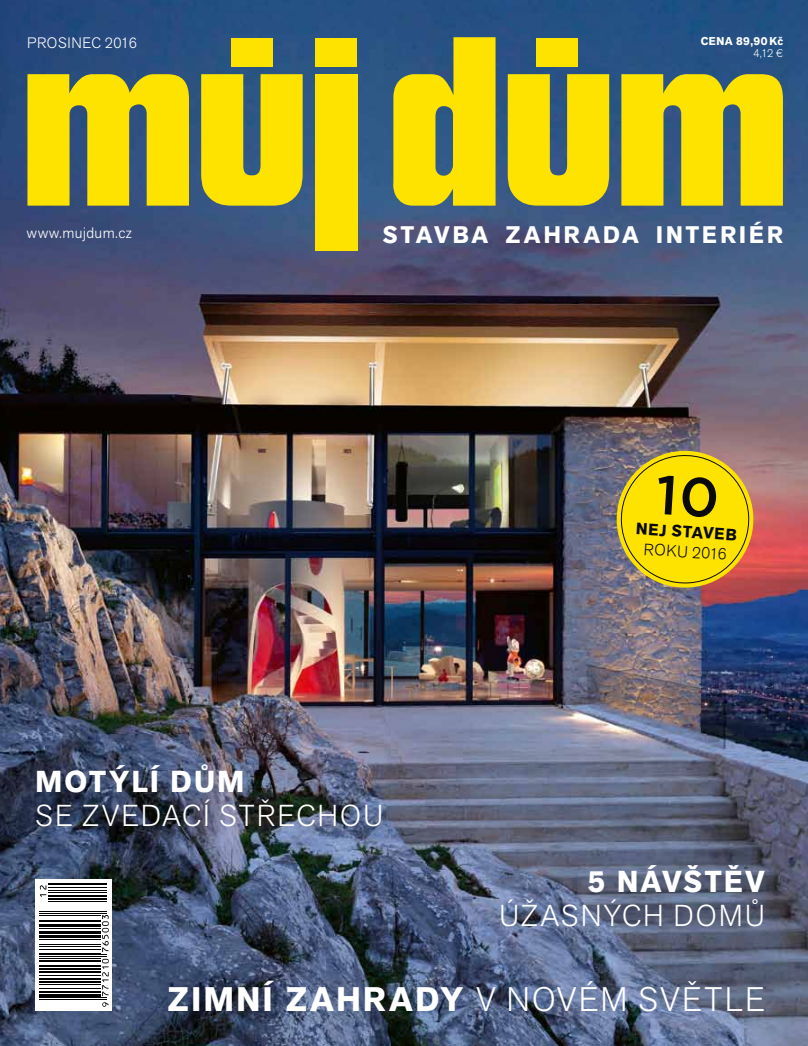
<style>
.page{position:relative;width:808px;height:1046px;background:#fff}
.page>*{position:absolute;margin:0;border:0;box-sizing:border-box;transform-origin:0 0}
.t1{font:700 33.75px "Akzid Grtsk Next";letter-spacing:.08em;color:#fff}
.t2{font:300 30px "Akzid Grtsk Next";letter-spacing:.065em;color:#fff}
.t3{font:700 30px "Akzid Grtsk Next";letter-spacing:.07em;color:#fff}
.t4{font:700 23.75px "Akzid Grtsk Next";letter-spacing:.125em;color:#fff}
.t5{font:700 16.25px "Akzid Grtsk Next";color:#090a09}
.t6{font:300 16.25px "Akzid Grtsk Next";color:#090a09}
.t7{font:300 15px "Akzid Grtsk Next";letter-spacing:.03em;color:#fff}
.t8{font:700 11.25px "Akzid Grtsk Next";letter-spacing:.04em;color:#fff}
.t9{font:300 11.25px "Akzid Grtsk Next";color:#fff}
.s1{font-weight:300}
</style>
<div class="page">
<img style="left:0;top:0;width:808px;height:1045px">
<svg style="left:27px;top:74px;width:162px;height:132px;background:#d7c618"></svg>
<svg style="left:393px;top:37px;width:102px;height:169px;background:#cec21e"></svg>
<svg style="left:621px;top:74px;width:162px;height:132px;background:#d7c719"></svg>
<svg style="left:201px;top:74px;width:102px;height:132px;background:#ddcc15"></svg>
<div style="left:231px;top:38px;width:42px;height:28px;background:#ffe300"></div>
<div style="left:315px;top:74px;width:42px;height:177px;background:#ffe300"></div>
<div style="left:315px;top:38px;width:42px;height:28px;background:#ffe300"></div>
<svg style="left:508px;top:74px;width:101px;height:132px;background:#decc14"></svg>
<div style="left:536px;top:38px;width:42px;height:28px;background:#ffe300"></div>
<svg style="left:35px;top:879px;width:77px;height:131px"></svg>
<hr style="left:39px;top:999px;width:68px;height:1px;background:#000">
<hr style="left:39px;top:997px;width:68px;height:1px;background:#000">
<hr style="left:39px;top:993px;width:62px;height:3px;background:#000">
<hr style="left:39px;top:990px;width:62px;height:2px;background:#000">
<hr style="left:39px;top:988px;width:62px;height:1px;background:#000">
<hr style="left:39px;top:984px;width:62px;height:1px;background:#000">
<hr style="left:39px;top:981px;width:62px;height:2px;background:#000">
<hr style="left:39px;top:977px;width:62px;height:2px;background:#000">
<hr style="left:39px;top:974px;width:62px;height:1px;background:#000">
<hr style="left:39px;top:971px;width:62px;height:1px;background:#000">
<hr style="left:39px;top:968px;width:62px;height:2px;background:#000">
<hr style="left:39px;top:964px;width:62px;height:2px;background:#000">
<hr style="left:39px;top:959px;width:62px;height:2px;background:#000">
<hr style="left:39px;top:958px;width:62px;height:1px;background:#000">
<hr style="left:39px;top:956px;width:68px;height:1px;background:#000">
<hr style="left:39px;top:954px;width:68px;height:1px;background:#000">
<hr style="left:39px;top:952px;width:62px;height:1px;background:#000">
<hr style="left:39px;top:948px;width:62px;height:1px;background:#000">
<hr style="left:39px;top:945px;width:62px;height:1px;background:#000">
<hr style="left:39px;top:943px;width:62px;height:1px;background:#000">
<hr style="left:39px;top:939px;width:62px;height:1px;background:#000">
<hr style="left:39px;top:934px;width:62px;height:3px;background:#000">
<hr style="left:39px;top:930px;width:62px;height:3px;background:#000">
<hr style="left:39px;top:928px;width:62px;height:1px;background:#000">
<hr style="left:39px;top:924px;width:62px;height:2px;background:#000">
<hr style="left:39px;top:921px;width:62px;height:1px;background:#000">
<hr style="left:39px;top:919px;width:62px;height:1px;background:#000">
<hr style="left:39px;top:914px;width:62px;height:1px;background:#000">
<hr style="left:39px;top:913px;width:68px;height:1px;background:#000">
<hr style="left:39px;top:911px;width:68px;height:1px;background:#000">
<hr style="left:48px;top:901px;width:59px;height:1px;background:#000">
<hr style="left:48px;top:898px;width:59px;height:2px;background:#000">
<hr style="left:48px;top:894px;width:59px;height:2px;background:#000">
<hr style="left:48px;top:891px;width:59px;height:1px;background:#000">
<hr style="left:48px;top:889px;width:59px;height:1px;background:#000">
<hr style="left:48px;top:887px;width:59px;height:1px;background:#000">
<hr style="left:48px;top:883px;width:59px;height:2px;background:#000">
<svg style="left:102px;top:958px;width:7px;height:48px"></svg>
<svg style="left:102px;top:914px;width:7px;height:38px"></svg>
<svg style="left:40px;top:885px;width:6px;height:11px"></svg>
<svg style="left:614px;top:448px;width:141px;height:141px;background:#debf1f"></svg>
<p class="t7" style="left:27px;top:33px;width:111px">PROSINEC 2016</p>
<p class="t7" style="left:27px;top:223px;width:106px">WWW.MUJDUM.CZ</p>
<p class="t8" style="left:701px;top:34px;width:84px">CENA 89,90 KČ</p>
<p class="t9" style="left:753px;top:46px;width:31px">4,12 €</p>
<p class="t4" style="left:383px;top:219px;width:402px">STAVBA ZAHRADA INTERIÉR</p>
<p class="t5" style="left:636px;top:518px;width:102px;rotate:3deg">NEJ STAVEB</p>
<p class="t6" style="left:644px;top:538px;width:85px;rotate:3deg">ROKU 2016</p>
<p class="t3" style="left:36px;top:762px;width:210px">MOTÝLÍ DŮM</p>
<p class="t2" style="left:36px;top:795px;width:349px">SE ZVEDACÍ STŘECHOU</p>
<p class="t3" style="left:587px;top:862px;width:179px">5 NÁVŠTĚV</p>
<p class="t2" style="left:499px;top:896px;width:267px">ÚŽASNÝCH DOMŮ</p>
<p class="t1" style="left:167px;top:976px;width:599px">ZIMNÍ ZAHRADY <span class="s1">V NOVÉM SVĚTLE</span></p>
</div>
